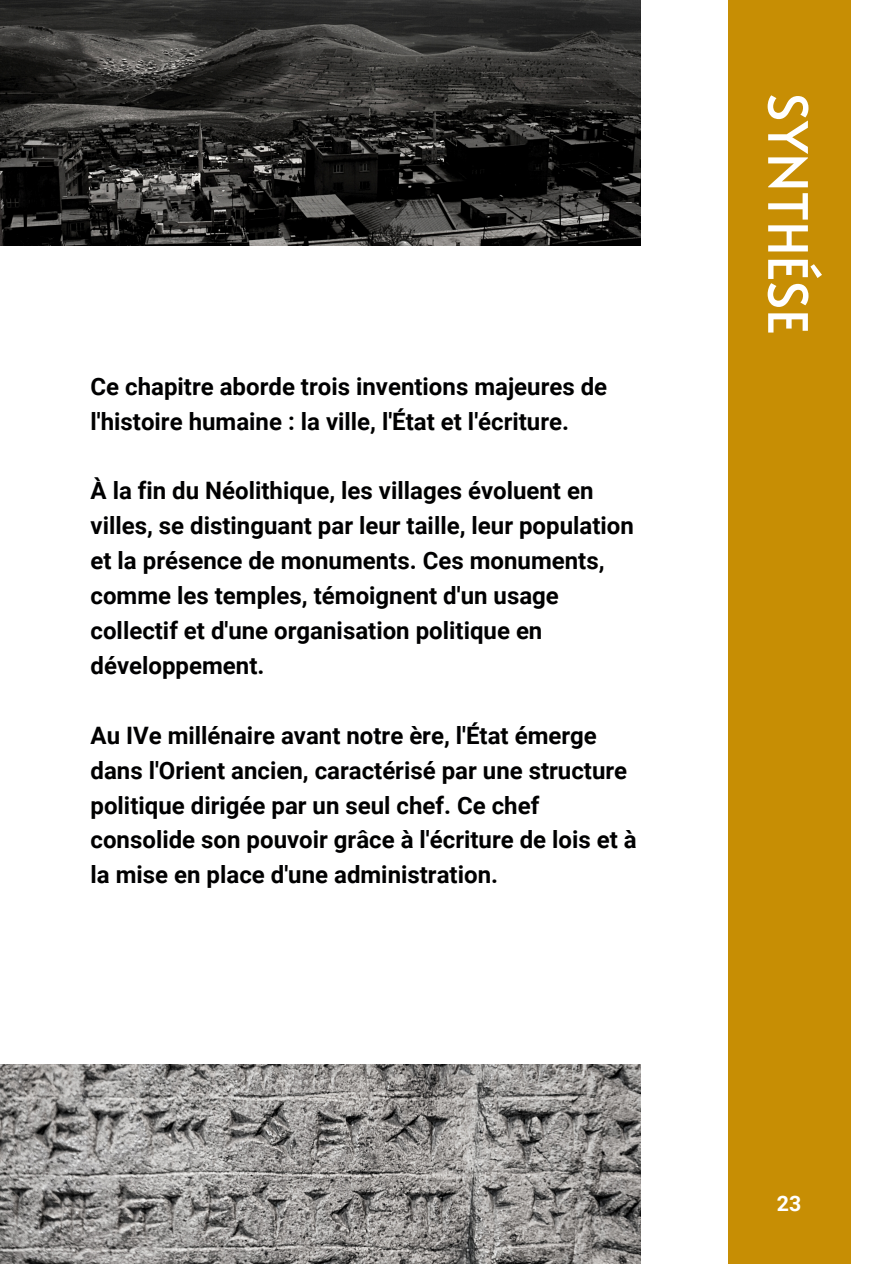
<style>
.page{position:relative;width:894px;height:1264px;background:#fff}
.page>*{position:absolute;margin:0;border:0;box-sizing:border-box;transform-origin:0 0}
.t1{font:54px "Alata";color:#fff}
.t2{font:700 24px/34.8px "Roboto";color:#000001}
.t3{font:700 21.3px "Roboto";color:#fff}
</style>
<div class="page">
<img style="left:0;top:1064px;width:640px;height:199px">
<img style="left:0;top:0;width:640px;height:245px">
<div style="left:727px;top:0;width:123px;height:1263px;background:#c78e04"></div>
<p class="t2" style="left:90px;top:369px;width:518px">Ce chapitre aborde trois inventions majeures de l'histoire humaine : la ville, l'État et l'écriture.</p>
<p class="t2" style="left:90px;top:474px;width:544px">À la fin du Néolithique, les villages évoluent en villes, se distinguant par leur taille, leur population et la présence de monuments. Ces monuments, comme les temples, témoignent d'un usage collectif et d'une organisation politique en développement.</p>
<p class="t2" style="left:90px;top:718px;width:547px">Au IVe millénaire avant notre ère, l'État émerge dans l'Orient ancien, caractérisé par une structure politique dirigée par un seul chef. Ce chef consolide son pouvoir grâce à l'écriture de lois et à la mise en place d'une administration.</p>
<h1 class="t1" style="left:827px;top:93px;width:243px;rotate:90deg">SYNTHÉSE</h1>
<p class="t3" style="left:776px;top:1190px;width:26px">23</p>
</div>
